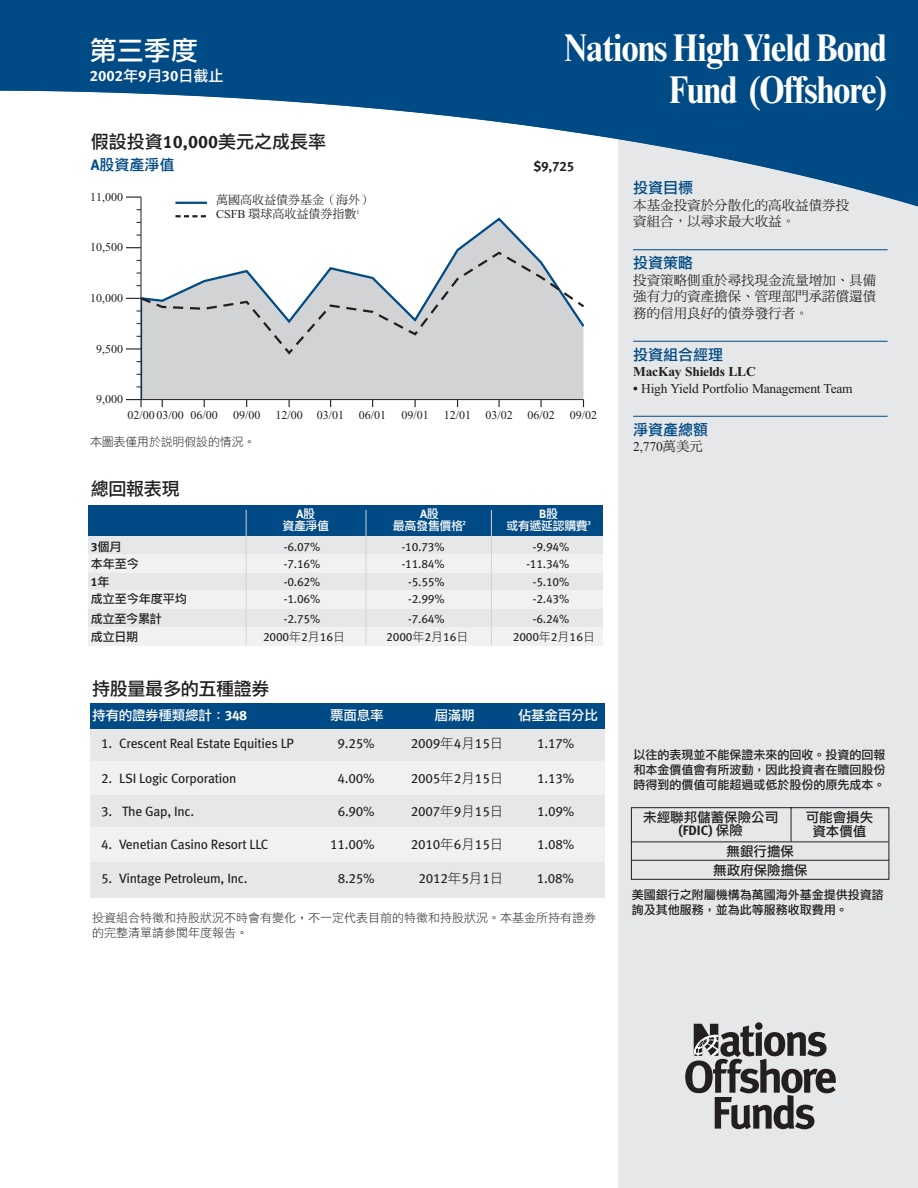
<style>
.page{position:relative;width:918px;height:1188px;background:#fff}
.page>*{position:absolute;margin:0;border:0;box-sizing:border-box;transform-origin:0 0}
.t1{font:700 condensed 39px/42px "Times New Roman";letter-spacing:-.025em;color:#fff;text-align:right}
.t2{font:27px "DF Li Hei Md HK BF";color:#fff}
.t3{font:18px "DF Li Hei Md HK BF";letter-spacing:-.015em;color:#231f1f}
.t4{font:15px "DF Li Hei Md HK BF";color:#004a85}
.t5{font:700 15px "Meta Bank";color:#fff}
.t6{font:13.5px "Meta Bank";letter-spacing:-.015em;color:#231f1f}
.t7{font:13.5px/16.5px "DF Ming Md HK BF";color:#231f1f}
.t8{font:13.5px "Times";letter-spacing:-.015em;color:#231f1f}
.t9{font:13.5px/13.5px "DF Li Hei Md HK BF";color:#231f1f;text-align:center}
.t10{font:13.5px "DF Li Hei Md HK BF";letter-spacing:-.015em;color:#fff}
.t11{font:700 13.5px "Times";letter-spacing:-.015em;color:#231f1f}
.t12{font:700 13.5px "Meta Bank";color:#231f1f}
.t13{font:12px/15px "DF Li Hei Md HK BF";color:#231f1f}
.t14{font:12px "Meta Bank";letter-spacing:-.015em;color:#231f1f}
.t15{font:12px "Times";color:#231f1f}
.t16{font:12px/15px "DF Li Hei Lt HK BF";color:#231f1f}
.t17{font:12px/13.5px "DF Ming Md HK BF";color:#231f1f}
.t18{font:12px "DF Li Hei Md HK BF";letter-spacing:-.035em;color:#fff}
.t19{font:700 12px "Meta Bank";color:#fff}
.t20{font:700 12px "Meta Bank";color:#231f1f}
.s1{font-family:"DF Li Hei Md HK BF";font-weight:400}
.s2{font-family:"Meta Bank";font-weight:700}
.s3{font-family:"Times"}
.s4{font-family:"DF Li Hei Lt HK BF"}
.s5{font-weight:700}
.s6{font-family:"DF Ming Md HK BF"}
</style>
<div class="page">
<div style="left:618px;top:134px;width:300px;height:1054px;background:#e6e7e8"></div>
<svg style="left:0;top:0;width:918px;height:210px;fill:#004a85"></svg>
<div style="left:467px;top:158px;width:109px;height:18px;background:#fff"></div>
<svg style="left:142px;top:216px;width:442px;height:183px"></svg>
<svg style="left:142px;top:250px;width:442px;height:106px"></svg>
<svg style="left:126px;top:348px;width:15px;height:2px"></svg>
<svg style="left:126px;top:298px;width:15px;height:1px"></svg>
<svg style="left:126px;top:247px;width:15px;height:1px"></svg>
<svg style="left:126px;top:197px;width:15px;height:1px"></svg>
<svg style="left:126px;top:399px;width:16px;height:8px"></svg>
<svg style="left:540px;top:400px;width:2px;height:7px"></svg>
<hr style="left:176px;top:202px;width:31px;height:2px;background:#004a85">
<svg style="left:176px;top:215px;width:31px;height:2px"></svg>
<hr style="left:141px;top:399px;width:443px;height:1px;background:#231f1f">
<hr style="left:141px;top:197px;width:1px;height:203px;background:#231f1f">
<hr style="left:633px;top:249px;width:255px;height:1px;background:#004a85">
<hr style="left:633px;top:341px;width:255px;height:1px;background:#004a85">
<hr style="left:633px;top:416px;width:255px;height:1px;background:#004a85">
<div style="left:90px;top:726px;width:514px;height:172px;background:#e6e7e8"></div>
<div style="left:90px;top:704px;width:514px;height:25px;background:#004a85"></div>
<div style="left:90px;top:761px;width:514px;height:33px;background:#f1f1f2"></div>
<div style="left:90px;top:827px;width:514px;height:34px;background:#f1f1f2"></div>
<svg style="left:685px;top:1022px;width:151px;height:107px"></svg>
<svg style="left:631px;top:807px;width:259px;height:73px"></svg>
<hr style="left:631px;top:842px;width:258px;height:1px;background:#231f1f">
<hr style="left:632px;top:860px;width:257px;height:1px;background:#231f1f">
<div style="left:88px;top:533px;width:515px;height:112px;background:#e6e7e8"></div>
<div style="left:88px;top:506px;width:515px;height:30px;background:#004a85"></div>
<div style="left:88px;top:554px;width:515px;height:18px;background:#f1f1f2"></div>
<div style="left:88px;top:590px;width:515px;height:18px;background:#f1f1f2"></div>
<div style="left:88px;top:627px;width:515px;height:18px;background:#f1f1f2"></div>
<hr style="left:246px;top:510px;width:1px;height:135px;background:#d1d3d5">
<hr style="left:366px;top:510px;width:1px;height:135px;background:#d1d3d5">
<hr style="left:491px;top:510px;width:1px;height:135px;background:#d1d3d5">
<h2 class="t2" style="left:90px;top:36px;width:109px">第三季度</h2>
<p class="t5" style="left:90px;top:70px;width:135px">2002<span class="s1">年</span>9<span class="s1">月</span>30<span class="s1">日截止</span></p>
<h1 class="t1" style="left:564px;top:31px;width:324px">Nations High Yield Bond<br>Fund (Offshore)</h1>
<h3 class="t3" style="left:91px;top:132px;width:237px">假設投資<span class="s2">10,000</span>美元之成長率</h3>
<p class="t4" style="left:91px;top:157px;width:85px"><span class="s2">A</span>股資產淨值</p>
<p class="t12" style="left:534px;top:161px;width:42px">$9,725</p>
<p class="t15" style="left:90px;top:192px;width:34px">11,000</p>
<p class="t15" style="left:90px;top:243px;width:34px">10,500</p>
<p class="t15" style="left:90px;top:294px;width:34px">10,000</p>
<p class="t15" style="left:96px;top:344px;width:28px">9,500</p>
<p class="t15" style="left:96px;top:395px;width:28px">9,000</p>
<p class="t17" style="left:216px;top:194px;width:157px">萬國高收益債券基金（海外）<br><span class="s3">CSFB</span> 環球高收益債券指數<sup>1</sup></p>
<p class="t15" style="left:127px;top:411px;width:92px">02/00 03/00 06/00</p>
<p class="t15" style="left:233px;top:411px;width:29px">09/00</p>
<p class="t15" style="left:275px;top:411px;width:112px">12/00 03/01 06/01</p>
<p class="t15" style="left:401px;top:411px;width:29px">09/01</p>
<p class="t15" style="left:444px;top:411px;width:112px">12/01 03/02 06/02</p>
<p class="t15" style="left:570px;top:411px;width:29px">09/02</p>
<p class="t16" style="left:90px;top:435px;width:167px">本圖表僅用於說明假設的情況。</p>
<h3 class="t3" style="left:91px;top:480px;width:90px">總回報表現</h3>
<p class="t19" style="left:297px;top:510px;width:20px">A<span class="s1">股</span></p>
<p class="t18" style="left:282px;top:520px;width:48px">資產淨值</p>
<p class="t19" style="left:420px;top:510px;width:20px">A<span class="s1">股</span></p>
<p class="t18" style="left:393px;top:520px;width:74px">最高發售價格<sup>2</sup></p>
<p class="t19" style="left:539px;top:510px;width:20px">B<span class="s1">股</span></p>
<p class="t18" style="left:506px;top:520px;width:86px">或有遞延認購費<sup>3</sup></p>
<p class="t13" style="left:91px;top:539px;width:32px"><span class="s2">3</span>個月</p>
<p class="t14" style="left:284px;top:542px;width:38px">-6.07%</p>
<p class="t14" style="left:402px;top:542px;width:44px">-10.73%</p>
<p class="t14" style="left:533px;top:542px;width:38px">-9.94%</p>
<p class="t13" style="left:91px;top:557px;width:49px">本年至今</p>
<p class="t14" style="left:284px;top:560px;width:38px">-7.16%</p>
<p class="t14" style="left:402px;top:560px;width:44px">-11.84%</p>
<p class="t14" style="left:526px;top:560px;width:44px">-11.34%</p>
<p class="t20" style="left:91px;top:577px;width:20px">1<span class="s1">年</span></p>
<p class="t14" style="left:284px;top:577px;width:38px">-0.62%</p>
<p class="t14" style="left:408px;top:577px;width:38px">-5.55%</p>
<p class="t14" style="left:533px;top:577px;width:38px">-5.10%</p>
<p class="t13" style="left:91px;top:592px;width:97px">成立至今年度平均</p>
<p class="t14" style="left:284px;top:595px;width:38px">-1.06%</p>
<p class="t14" style="left:408px;top:595px;width:38px">-2.99%</p>
<p class="t14" style="left:533px;top:595px;width:38px">-2.43%</p>
<p class="t13" style="left:91px;top:611px;width:73px">成立至今累計</p>
<p class="t14" style="left:284px;top:614px;width:38px">-2.75%</p>
<p class="t14" style="left:408px;top:614px;width:38px">-7.64%</p>
<p class="t14" style="left:533px;top:614px;width:38px">-6.24%</p>
<p class="t13" style="left:91px;top:629px;width:49px">成立日期</p>
<p class="t14" style="left:263px;top:632px;width:84px">2000<span class="s4">年</span>2<span class="s4">月</span>16<span class="s4">日</span></p>
<p class="t14" style="left:386px;top:632px;width:84px">2000<span class="s4">年</span>2<span class="s4">月</span>16<span class="s4">日</span></p>
<p class="t14" style="left:513px;top:632px;width:84px">2000<span class="s4">年</span>2<span class="s4">月</span>16<span class="s4">日</span></p>
<h3 class="t3" style="left:92px;top:680px;width:179px">持股量最多的五種證券</h3>
<p class="t10" style="left:92px;top:708px;width:156px">持有的證券種類總計：<span class="s2">348</span></p>
<p class="t10" style="left:330px;top:708px;width:55px">票面息率</p>
<p class="t10" style="left:435px;top:709px;width:42px">屆滿期</p>
<p class="t10" style="left:518px;top:709px;width:81px">佔基金百分比</p>
<p class="t6" style="left:101px;top:739px;width:194px">1. Crescent Real Estate Equities LP</p>
<p class="t6" style="left:338px;top:739px;width:39px">9.25%</p>
<p class="t6" style="left:411px;top:739px;width:94px">2009<span class="s4">年</span>4<span class="s4">月</span>15<span class="s4">日</span></p>
<p class="t6" style="left:537px;top:739px;width:39px">1.17%</p>
<p class="t6" style="left:101px;top:773px;width:137px">2. LSI Logic Corporation</p>
<p class="t6" style="left:338px;top:773px;width:39px">4.00%</p>
<p class="t6" style="left:411px;top:773px;width:94px">2005<span class="s4">年</span>2<span class="s4">月</span>15<span class="s4">日</span></p>
<p class="t6" style="left:537px;top:773px;width:39px">1.13%</p>
<p class="t6" style="left:101px;top:806px;width:95px">3. The Gap, Inc.</p>
<p class="t6" style="left:338px;top:806px;width:39px">6.90%</p>
<p class="t6" style="left:411px;top:806px;width:94px">2007<span class="s4">年</span>9<span class="s4">月</span>15<span class="s4">日</span></p>
<p class="t6" style="left:537px;top:806px;width:39px">1.09%</p>
<p class="t6" style="left:101px;top:839px;width:169px">4. Venetian Casino Resort LLC</p>
<p class="t6" style="left:330px;top:839px;width:46px">11.00%</p>
<p class="t6" style="left:411px;top:839px;width:94px">2010<span class="s4">年</span>6<span class="s4">月</span>15<span class="s4">日</span></p>
<p class="t6" style="left:537px;top:839px;width:39px">1.08%</p>
<p class="t6" style="left:101px;top:874px;width:148px">5. Vintage Petroleum, Inc.</p>
<p class="t6" style="left:338px;top:874px;width:39px">8.25%</p>
<p class="t6" style="left:419px;top:874px;width:86px">2012<span class="s4">年</span>5<span class="s4">月</span>1<span class="s4">日</span></p>
<p class="t6" style="left:537px;top:874px;width:39px">1.08%</p>
<p class="t16" style="left:92px;top:911px;width:505px">投資組合特徵和持股狀況不時會有變化，不一定代表目前的特徵和持股狀況。本基金所持有證券的完整清單請參閱年度報告。</p>
<p class="t4" style="left:633px;top:180px;width:61px">投資目標</p>
<p class="t7" style="left:633px;top:197px;width:217px">本基金投資於分散化的高收益債券投資組合，以尋求最大收益。</p>
<p class="t4" style="left:633px;top:255px;width:61px">投資策略</p>
<p class="t7" style="left:633px;top:272px;width:244px;text-align:justify">投資策略側重於尋找現金流量增加、具備強有力的資產擔保、管理部門承諾償還債務的信用良好的債券發行者。</p>
<p class="t4" style="left:633px;top:347px;width:91px">投資組合經理</p>
<p class="t11" style="left:633px;top:367px;width:124px">MacKay Shields LLC</p>
<p class="t8" style="left:633px;top:383px;width:221px"><span class="s5">•</span> High Yield Portfolio Management Team</p>
<p class="t4" style="left:633px;top:422px;width:76px">淨資產總額</p>
<p class="t8" style="left:633px;top:442px;width:71px">2,770<span class="s6">萬美元</span></p>
<p class="t13" style="left:633px;top:748px;width:254px;text-align:justify">以往的表現並不能保證未來的回收。投資的回報和本金價值會有所波動，因此投資者在贖回股份時得到的價值可能超過或低於股份的原先成本。</p>
<p class="t9" style="left:643px;top:811px;width:136px">未經聯邦儲蓄保險公司</p>
<p class="t12" style="left:678px;top:826px;width:66px">(FDIC) <span class="s1">保險</span></p>
<p class="t9" style="left:806px;top:811px;width:69px">可能會損失資本價值</p>
<p class="t9" style="left:713px;top:842px;width:96px;line-height:19px">無銀行擔保<br>無政府保險擔保</p>
<p class="t13" style="left:632px;top:888px;width:254px">美國銀行之附屬機構為萬國海外基金提供投資諮詢及其他服務，並為此等服務收取費用。</p>
</div>
